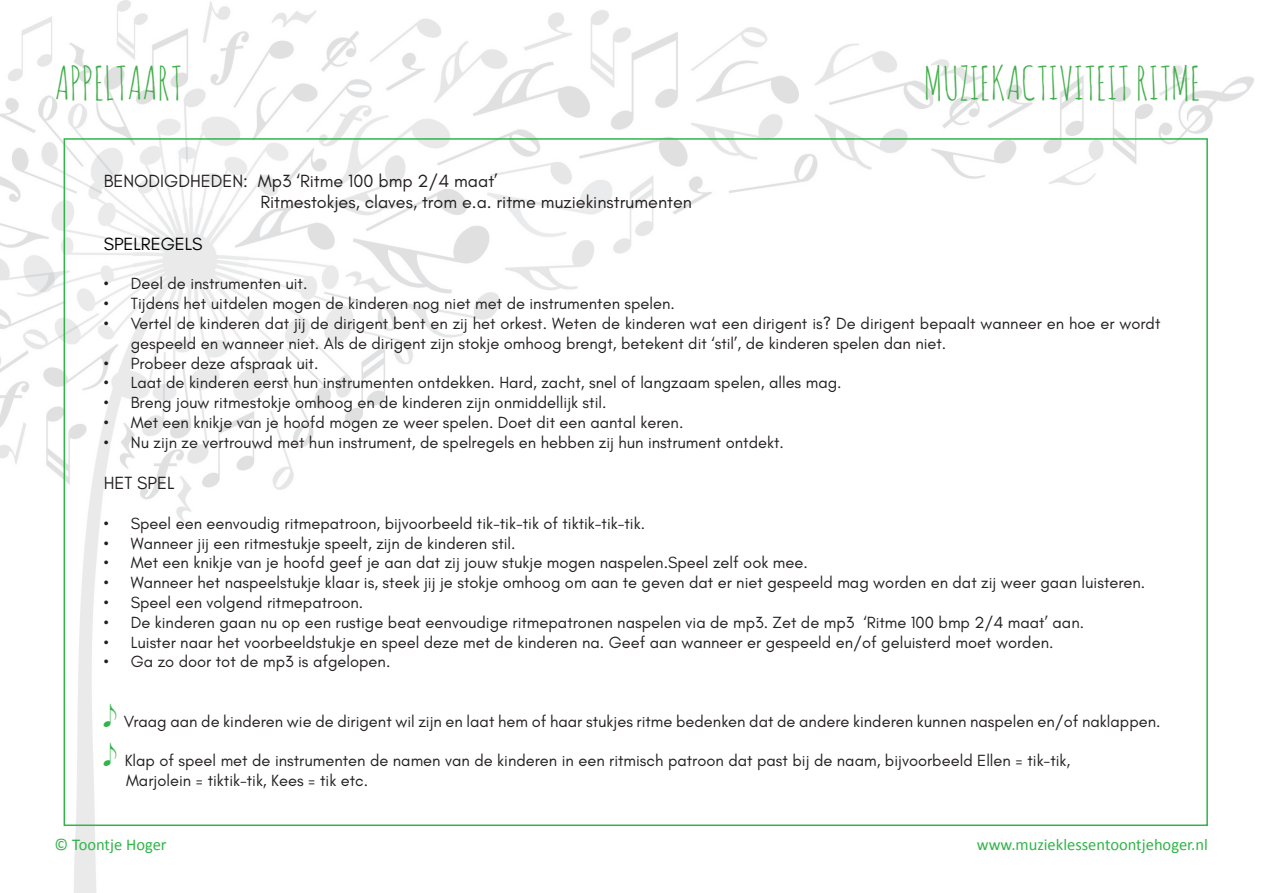
<style>
.page{position:relative;width:1263px;height:893px;background:#fff}
.page>*{position:absolute;margin:0;border:0;box-sizing:border-box;transform-origin:0 0}
.t1{font:45px "Amatic";color:#40ae49}
.Muzieknoot{font:18px "Glacial Indifference";color:#231f20}
.Muzieknoot-2{font:18px "Glacial Indifference";color:#000}
.Muzieknoot-3{font:16.5px/19.8px "Glacial Indifference";color:#231f20}
.t2{font:16.5px "Calibri";color:#31b44a}
.s1{font-family:"Musi Sync";font-size:33px;color:#31b44a}
</style>
<div class="page">
<img style="left:0;top:0;width:1253px;height:893px">
<p class="t1" style="left:55px;top:54px;width:129px">APPELTAART</p>
<p class="t1" style="left:924px;top:54px;width:279px">MUZIEKACTIVITEIT RITME</p>
<p class="Muzieknoot" style="left:104px;top:171px;width:396px">BENODIGDHEDEN: Mp3 ‘Ritme 100 bmp 2/4 maat’</p>
<p class="Muzieknoot" style="left:260px;top:192px;width:433px">Ritmestokjes, claves, trom e.a. ritme muziekinstrumenten</p>
<p class="Muzieknoot-2" style="left:104px;top:234px;width:100px">SPELREGELS</p>
<p class="Muzieknoot-3" style="left:104px;top:274px;width:205px">• Deel de instrumenten uit.</p>
<p class="Muzieknoot-3" style="left:104px;top:294px;width:573px">• Tijdens het uitdelen mogen de kinderen nog niet met de instrumenten spelen.</p>
<p class="Muzieknoot-3" style="left:131px;top:314px;width:1031px;text-indent:-27px">• Vertel de kinderen dat jij de dirigent bent en zij het orkest. Weten de kinderen wat een dirigent is? De dirigent bepaalt wanneer en hoe er wordt gespeeld en wanneer niet. Als de dirigent zijn stokje omhoog brengt, betekent dit ‘stil’, de kinderen spelen dan niet.</p>
<p class="Muzieknoot-3" style="left:104px;top:353px;width:216px">• Probeer deze afspraak uit.</p>
<p class="Muzieknoot-3" style="left:104px;top:373px;width:739px">• Laat de kinderen eerst hun instrumenten ontdekken. Hard, zacht, snel of langzaam spelen, alles mag.</p>
<p class="Muzieknoot-3" style="left:104px;top:393px;width:504px">• Breng jouw ritmestokje omhoog en de kinderen zijn onmiddellijk stil.</p>
<p class="Muzieknoot-3" style="left:104px;top:413px;width:581px">• Met een knikje van je hoofd mogen ze weer spelen. Doet dit een aantal keren.</p>
<p class="Muzieknoot-3" style="left:104px;top:433px;width:682px">• Nu zijn ze vertrouwd met hun instrument, de spelregels en hebben zij hun instrument ontdekt.</p>
<p class="Muzieknoot" style="left:104px;top:473px;width:72px">HET SPEL</p>
<p class="Muzieknoot-3" style="left:104px;top:514px;width:543px">• Speel een eenvoudig ritmepatroon, bijvoorbeeld tik-tik-tik of tiktik-tik-tik.</p>
<p class="Muzieknoot-3" style="left:104px;top:533px;width:413px">• Wanneer jij een ritmestukje speelt, zijn de kinderen stil.</p>
<p class="Muzieknoot-3" style="left:104px;top:553px;width:705px">• Met een knikje van je hoofd geef je aan dat zij jouw stukje mogen naspelen.Speel zelf ook mee.</p>
<p class="Muzieknoot-3" style="left:104px;top:573px;width:1043px">• Wanneer het naspeelstukje klaar is, steek jij je stokje omhoog om aan te geven dat er niet gespeeld mag worden en dat zij weer gaan luisteren.</p>
<p class="Muzieknoot-3" style="left:104px;top:593px;width:261px">• Speel een volgend ritmepatroon.</p>
<p class="Muzieknoot-3" style="left:104px;top:613px;width:982px">• De kinderen gaan nu op een rustige beat eenvoudige ritmepatronen naspelen via de mp3. Zet de mp3 ‘Ritme 100 bmp 2/4 maat’ aan.</p>
<p class="Muzieknoot-3" style="left:104px;top:632px;width:951px">• Luister naar het voorbeeldstukje en speel deze met de kinderen na. Geef aan wanneer er gespeeld en/of geluisterd moet worden.</p>
<p class="Muzieknoot-3" style="left:104px;top:652px;width:288px">• Ga zo door tot de mp3 is afgelopen.</p>
<p class="Muzieknoot-3" style="left:104px;top:712px;width:1058px"><span class="s1">e</span> Vraag aan de kinderen wie de dirigent wil zijn en laat hem of haar stukjes ritme bedenken dat de andere kinderen kunnen naspelen en/of naklappen.</p>
<p class="Muzieknoot-3" style="left:104px;top:751px;width:968px"><span class="s1">e</span> Klap of speel met de instrumenten de namen van de kinderen in een ritmisch patroon dat past bij de naam, bijvoorbeeld Ellen = tik-tik,</p>
<p class="Muzieknoot-3" style="left:126px;top:771px;width:244px">Marjolein = tiktik-tik, Kees = tik etc.</p>
<p class="t2" style="left:55px;top:833px;width:113px">© Toontje Hoger</p>
<p class="t2" style="left:977px;top:833px;width:232px">www.muzieklessentoontjehoger.nl</p>
</div>
